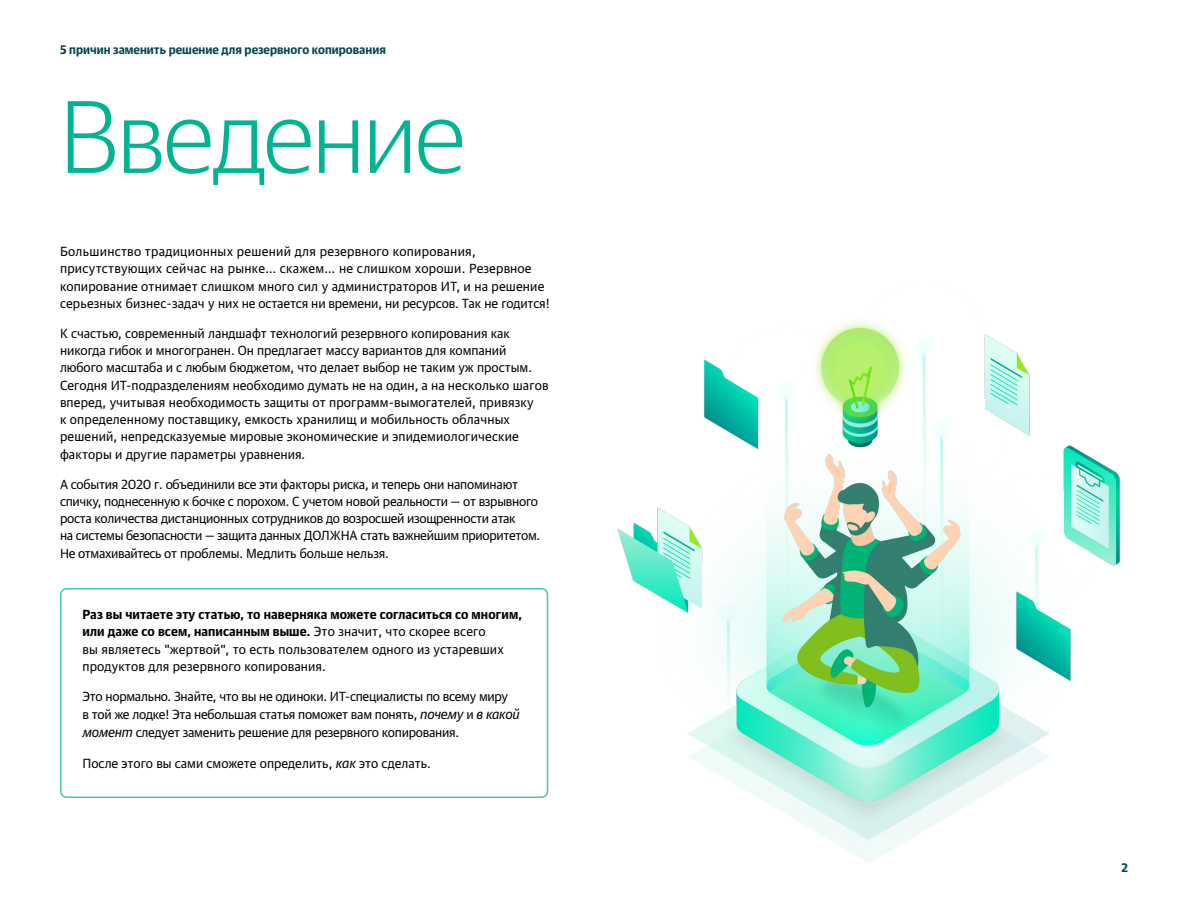
<style>
.page{position:relative;width:1188px;height:918px;background:#fff}
.page>*{position:absolute;margin:0;border:0;box-sizing:border-box;transform-origin:0 0}
.t1{font:300 103.5px "Guardian Sans Cy";letter-spacing:-.01em;color:#00b492}
.t2{font:12.75px/17.2px "Guardian Text Sans Cy";color:#000}
.t3{font:12.75px/17.2px "Guardian Text Sans Cy";letter-spacing:-.02em;color:#000}
.t4{font:700 12px "Guardian Text Sans Cy";color:#004550}
.s1{font-weight:700}
.s2{font-family:"Guardian Text Sans Cy Regular Itali";font-size:13.5px}
</style>
<div class="page">
<div style="left:60px;top:588px;width:488px;height:210px;border:2px solid #47c9b0;border-radius:6px"></div>
<img style="left:534px;top:321px;width:586px;height:542px">
<p class="t4" style="left:60px;top:40px;width:327px">5 причин заменить решение для резервного копирования</p>
<h1 class="t1" style="left:60px;top:66px;width:407px">Введение</h1>
<p class="t2" style="left:60px;top:242px;width:491px">Большинство традиционных решений для резервного копирования, присутствующих сейчас на рынке… скажем… не слишком хороши. Резервное копирование отнимает слишком много сил у администраторов ИТ, и на решение серьезных бизнес-задач у них не остается ни времени, ни ресурсов. Так не годится!</p>
<p class="t2" style="left:60px;top:323px;width:490px">К счастью, современный ландшафт технологий резервного копирования как никогда гибок и многогранен. Он предлагает массу вариантов для компаний любого масштаба и с любым бюджетом, что делает выбор не таким уж простым.<br>Сегодня ИТ-подразделениям необходимо думать не на один, а на несколько шагов вперед, учитывая необходимость защиты от программ-вымогателей, привязку<br>к определенному поставщику, емкость хранилищ и мобильность облачных решений, непредсказуемые мировые экономические и эпидемиологические факторы и другие параметры уравнения.</p>
<p class="t3" style="left:60px;top:474px;width:482px">А события 2020 г. объединили все эти факторы риска, и теперь они напоминают спичку, поднесенную к бочке с порохом. С учетом новой реальности — от взрывного роста количества дистанционных сотрудников до возросшей изощренности атак<br>на системы безопасности — защита данных ДОЛЖНА стать важнейшим приоритетом.<br>Не отмахивайтесь от проблемы. Медлить больше нельзя.</p>
<p class="t2" style="left:82px;top:605px;width:441px"><span class="s1">Раз вы читаете эту статью, то наверняка можете согласиться со многим, или даже со всем, написанным выше.</span> Это значит, что скорее всего<br>вы являетесь "жертвой", то есть пользователем одного из устаревших продуктов для резервного копирования.</p>
<p class="t3" style="left:82px;top:686px;width:439px;line-height:18px">Это нормально. Знайте, что вы не одиноки. ИТ-специалисты по всему миру<br>в той же лодке! Эта небольшая статья поможет вам понять, <span class="s2">почему</span> и <span class="s2">в какой момент</span> следует заменить решение для резервного копирования.</p>
<p class="t2" style="left:83px;top:753px;width:350px">После этого вы сами сможете определить, <span class="s2">как</span> это сделать.</p>
<p class="t4" style="left:1121px;top:858px;width:8px">2</p>
</div>
